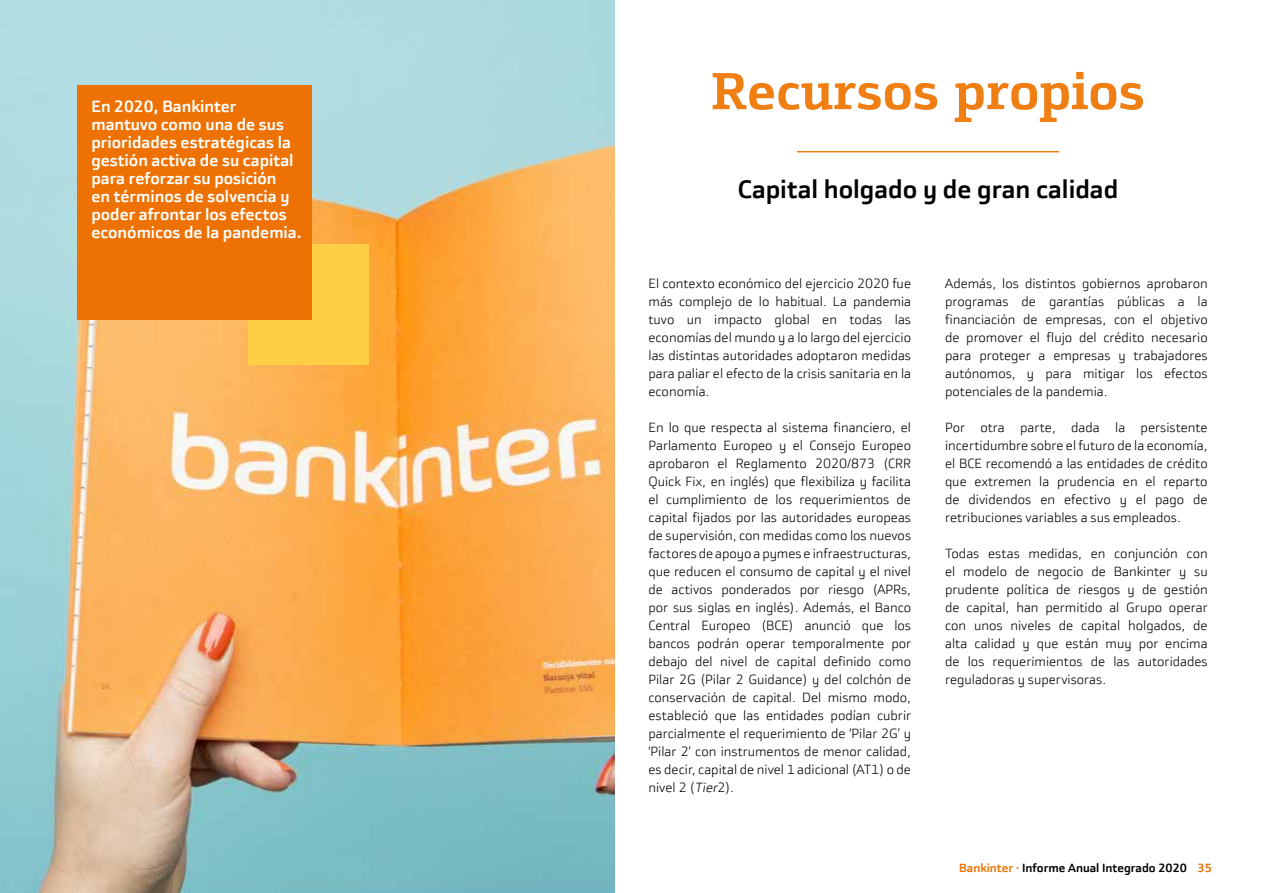
<style>
.page{position:relative;width:1263px;height:893px;background:#fff}
.page>*{position:absolute;margin:0;border:0;box-sizing:border-box;transform-origin:0 0}
.t1{font:700 52.5px "Bankinter Text";color:#f07f13}
.t2{font:700 25.5px "Bankinter Sans";color:#000}
.t3{font:700 16.5px/18px "Bankinter Sans";color:#fff}
.t4{font:300 13.5px/18px "Bankinter Sans";color:#000;text-align:justify}
.t5{font:700 12px "Bankinter Sans";color:#000}
.s1{font-style:italic}
.s2{color:#ee7203}
</style>
<div class="page">
<img style="left:0;top:0;width:614px;height:893px">
<div style="left:248px;top:244px;width:121px;height:121px;background:#fecf44"></div>
<div style="left:77px;top:85px;width:234px;height:235px;background:#ee7203"></div>
<hr style="left:797px;top:151px;width:262px;height:1px;background:#f07f13">
<p class="t3" style="left:91px;top:97px;width:212px">En 2020, Bankinter mantuvo como una de sus prioridades estratégicas la gestión activa de su capital para reforzar su posición<br>en términos de solvencia y poder afrontar los efectos económicos de la pandemia.</p>
<h1 class="t1" style="left:711px;top:58px;width:435px">Recursos propios</h1>
<h2 class="t2" style="left:738px;top:174px;width:382px">Capital holgado y de gran calidad</h2>
<p class="t4" style="left:648px;top:275px;width:264px">El contexto económico del ejercicio 2020 fue más complejo de lo habitual. La pandemia tuvo un impacto global en todas las economías del mundo y a lo largo del ejercicio las distintas autoridades adoptaron medidas para paliar el efecto de la crisis sanitaria en la economía.</p>
<p class="t4" style="left:648px;top:419px;width:264px">En lo que respecta al sistema financiero, el Parlamento Europeo y el Consejo Europeo aprobaron el Reglamento 2020/873 (CRR Quick Fix, en inglés) que flexibiliza y facilita el cumplimiento de los requerimientos de capital fijados por las autoridades europeas de supervisión, con medidas como los nuevos factores de apoyo a pymes e infraestructuras, que reducen el consumo de capital y el nivel de activos ponderados por riesgo (APRs, por sus siglas en inglés). Además, el Banco Central Europeo (BCE) anunció que los bancos podrán operar temporalmente por debajo del nivel de capital definido como Pilar 2G (Pilar 2 Guidance) y del colchón de conservación de capital. Del mismo modo, estableció que las entidades podían cubrir parcialmente el requerimiento de ‘Pilar 2G’ y ‘Pilar 2’ con instrumentos de menor calidad, es decir, capital de nivel 1 adicional (AT1) o de nivel 2 (<span class="s1">Tier</span>2).</p>
<p class="t4" style="left:945px;top:275px;width:264px">Además, los distintos gobiernos aprobaron programas de garantías públicas a la financiación de empresas, con el objetivo de promover el flujo del crédito necesario para proteger a empresas y trabajadores autónomos, y para mitigar los efectos potenciales de la pandemia.</p>
<p class="t4" style="left:945px;top:419px;width:264px">Por otra parte, dada la persistente incertidumbre sobre el futuro de la economía, el BCE recomendó a las entidades de crédito que extremen la prudencia en el reparto de dividendos en efectivo y el pago de retribuciones variables a sus empleados.</p>
<p class="t4" style="left:945px;top:545px;width:264px">Todas estas medidas, en conjunción con el modelo de negocio de Bankinter y su prudente política de riesgos y de gestión de capital, han permitido al Grupo operar con unos niveles de capital holgados, de alta calidad y que están muy por encima de los requerimientos de las autoridades reguladoras y supervisoras.</p>
<p class="t5" style="left:959px;top:860px;width:254px"><span class="s2">Bankinter ·</span> Informe Anual Integrado 2020 <span class="s2">35</span></p>
</div>
